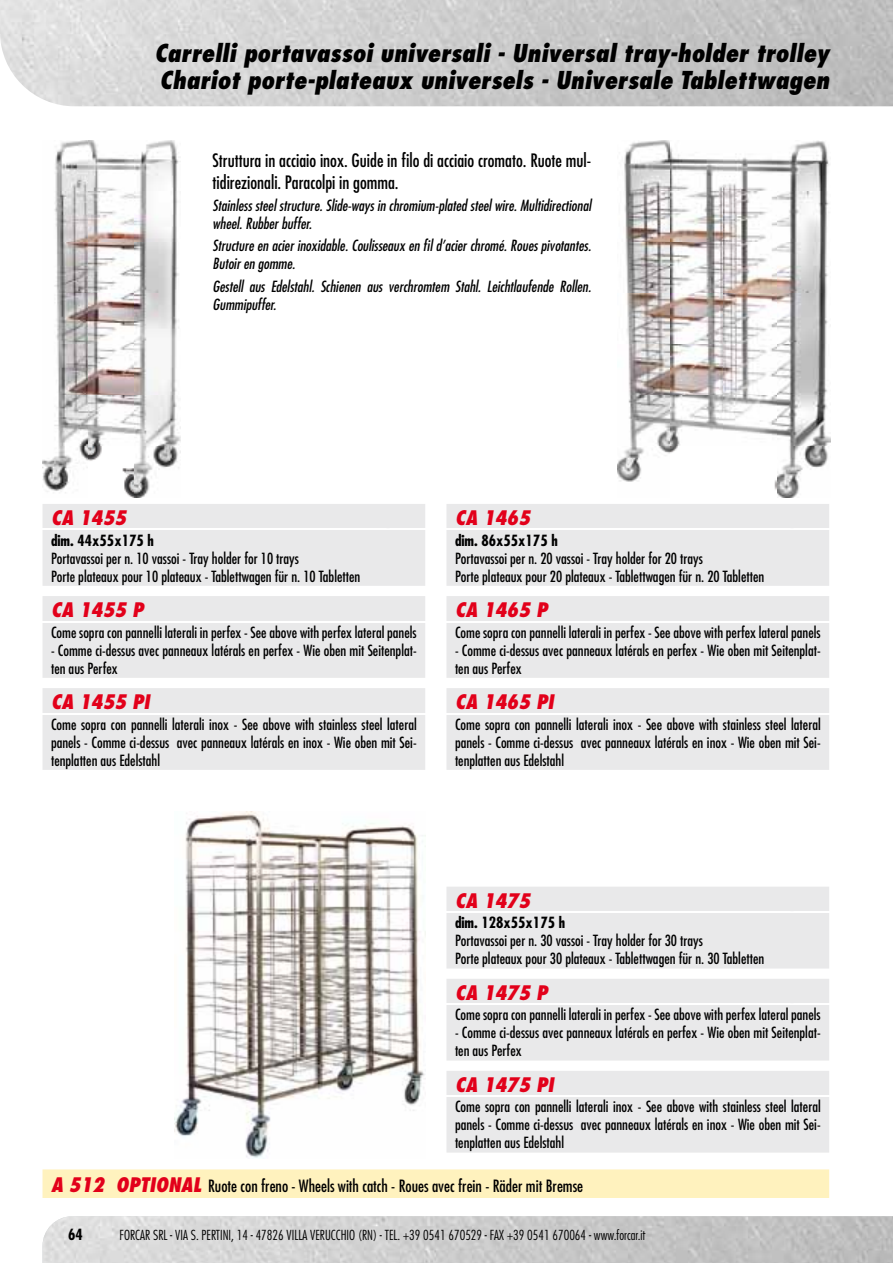
<style>
.page{position:relative;width:893px;height:1263px;background:#fff}
.page>*{position:absolute;margin:0;border:0;box-sizing:border-box;transform-origin:0 0}
.t1{font:italic 800 condensed 24px/27px "Futura";color:#000}
.t2{font:italic 800 condensed 19.5px "Futura";color:#e2001a}
.t3{font:condensed 18px/21.6px "Futura";color:#000}
.t4{font:condensed 16.5px "Futura";color:#000}
.t5{font:condensed 15px/18px "Futura";color:#000}
.t6{font:italic condensed 15px/18px "Futura";color:#000}
.t7{font:700 condensed 15px "Futura";color:#000}
.t8{font:300 condensed 13.5px "Futura";color:#000}
.s1{font-weight:800;font-style:italic;font-size:19.5px;color:#e2001a}
</style>
<div class="page">
<img style="left:43px;top:1216px;width:850px;height:47px">
<img style="left:0;top:0;width:893px;height:106px">
<img style="left:43px;top:140px;width:137px;height:357px">
<img style="left:618px;top:140px;width:212px;height:358px">
<img style="left:175px;top:812px;width:250px;height:346px">
<div style="left:43px;top:504px;width:382px;height:82px;background:#e9e9ea"></div>
<hr style="left:43px;top:529px;width:242px;height:1px;background:#fff">
<hr style="left:285px;top:529px;width:140px;height:1px;background:#fff">
<div style="left:43px;top:596px;width:382px;height:82px;background:#e9e9ea"></div>
<hr style="left:43px;top:621px;width:242px;height:1px;background:#fff">
<hr style="left:285px;top:621px;width:140px;height:1px;background:#fff">
<div style="left:43px;top:688px;width:382px;height:82px;background:#e9e9ea"></div>
<hr style="left:43px;top:713px;width:242px;height:1px;background:#fff">
<hr style="left:285px;top:713px;width:140px;height:1px;background:#fff">
<div style="left:446px;top:504px;width:383px;height:82px;background:#e9e9ea"></div>
<hr style="left:446px;top:529px;width:243px;height:1px;background:#fff">
<hr style="left:689px;top:529px;width:140px;height:1px;background:#fff">
<div style="left:446px;top:596px;width:383px;height:82px;background:#e9e9ea"></div>
<hr style="left:446px;top:621px;width:243px;height:1px;background:#fff">
<hr style="left:689px;top:621px;width:140px;height:1px;background:#fff">
<div style="left:446px;top:688px;width:383px;height:82px;background:#e9e9ea"></div>
<hr style="left:446px;top:713px;width:243px;height:1px;background:#fff">
<hr style="left:689px;top:713px;width:140px;height:1px;background:#fff">
<div style="left:446px;top:887px;width:383px;height:81px;background:#e9e9ea"></div>
<hr style="left:446px;top:911px;width:243px;height:2px;background:#fff">
<hr style="left:689px;top:911px;width:140px;height:2px;background:#fff">
<div style="left:446px;top:979px;width:383px;height:81px;background:#e9e9ea"></div>
<hr style="left:446px;top:1003px;width:243px;height:2px;background:#fff">
<hr style="left:689px;top:1003px;width:140px;height:2px;background:#fff">
<div style="left:446px;top:1071px;width:383px;height:81px;background:#e9e9ea"></div>
<hr style="left:446px;top:1095px;width:243px;height:2px;background:#fff">
<hr style="left:689px;top:1095px;width:140px;height:2px;background:#fff">
<div style="left:43px;top:1169px;width:786px;height:29px;background:#fff2be"></div>
<h1 class="t1" style="left:154px;top:39px;width:676px">Carrelli portavassoi universali - Universal tray-holder trolley<br>Chariot porte-plateaux universels - Universale Tablettwagen</h1>
<p class="t3" style="left:213px;top:150px;width:380px">Struttura in acciaio inox. Guide in filo di acciaio cromato. Ruote mul&shy;tidirezionali. Paracolpi in gomma.</p>
<p class="t6" style="left:213px;top:196px;width:380px">Stainless steel structure. Slide-ways in chromium-plated steel wire. Multidirectional wheel. Rubber buffer.</p>
<p class="t6" style="left:213px;top:237px;width:380px">Structure en acier inoxidable. Coulisseaux en fil d’acier chromé. Roues pivotantes.<br>Butoir en gomme.</p>
<p class="t6" style="left:213px;top:277px;width:380px">Gestell aus Edelstahl. Schienen aus verchromtem Stahl. Leichtlaufende Rollen.<br>Gummipuffer.</p>
<h2 class="t2" style="left:51px;top:506px;width:77px">CA 1455</h2>
<p class="t7" style="left:51px;top:531px;width:104px">dim. 44x55x175 h</p>
<p class="t5" style="left:51px;top:549px;width:311px">Portavassoi per n. 10 vassoi - Tray holder for 10 trays<br>Porte plateaux pour 10 plateaux - Tablettwagen für n. 10 Tabletten</p>
<h2 class="t2" style="left:51px;top:598px;width:94px">CA 1455 P</h2>
<p class="t5" style="left:51px;top:623px;width:367px">Come sopra con pannelli laterali in perfex - See above with perfex lateral panels</p>
<p class="t5" style="left:51px;top:641px;width:367px">- Comme ci-dessus avec panneaux latérals en perfex - Wie oben mit Seitenplat&shy;ten aus Perfex</p>
<h2 class="t2" style="left:51px;top:690px;width:100px">CA 1455 PI</h2>
<p class="t5" style="left:51px;top:715px;width:367px;text-align:justify">Come sopra con pannelli laterali inox - See above with stainless steel lateral panels - Comme ci-dessus avec panneaux latérals en inox - Wie oben mit Sei&shy;tenplatten aus Edelstahl</p>
<h2 class="t2" style="left:455px;top:506px;width:77px">CA 1465</h2>
<p class="t7" style="left:455px;top:531px;width:104px">dim. 86x55x175 h</p>
<p class="t5" style="left:455px;top:549px;width:311px">Portavassoi per n. 20 vassoi - Tray holder for 20 trays<br>Porte plateaux pour 20 plateaux - Tablettwagen für n. 20 Tabletten</p>
<h2 class="t2" style="left:455px;top:598px;width:94px">CA 1465 P</h2>
<p class="t5" style="left:455px;top:623px;width:367px">Come sopra con pannelli laterali in perfex - See above with perfex lateral panels</p>
<p class="t5" style="left:455px;top:641px;width:367px">- Comme ci-dessus avec panneaux latérals en perfex - Wie oben mit Seitenplat&shy;ten aus Perfex</p>
<h2 class="t2" style="left:455px;top:690px;width:100px">CA 1465 PI</h2>
<p class="t5" style="left:455px;top:715px;width:367px;text-align:justify">Come sopra con pannelli laterali inox - See above with stainless steel lateral panels - Comme ci-dessus avec panneaux latérals en inox - Wie oben mit Sei&shy;tenplatten aus Edelstahl</p>
<h2 class="t2" style="left:455px;top:888px;width:77px">CA 1475</h2>
<p class="t7" style="left:455px;top:913px;width:112px">dim. 128x55x175 h</p>
<p class="t5" style="left:455px;top:932px;width:311px">Portavassoi per n. 30 vassoi - Tray holder for 30 trays<br>Porte plateaux pour 30 plateaux - Tablettwagen für n. 30 Tabletten</p>
<h2 class="t2" style="left:455px;top:980px;width:94px">CA 1475 P</h2>
<p class="t5" style="left:455px;top:1006px;width:367px">Come sopra con pannelli laterali in perfex - See above with perfex lateral panels</p>
<p class="t5" style="left:455px;top:1024px;width:367px">- Comme ci-dessus avec panneaux latérals en perfex - Wie oben mit Seitenplat&shy;ten aus Perfex</p>
<h2 class="t2" style="left:455px;top:1072px;width:100px">CA 1475 PI</h2>
<p class="t5" style="left:455px;top:1098px;width:367px;text-align:justify">Come sopra con pannelli laterali inox - See above with stainless steel lateral panels - Comme ci-dessus avec panneaux latérals en inox - Wie oben mit Sei&shy;tenplatten aus Edelstahl</p>
<p class="t4" style="left:51px;top:1176px;width:534px"><span class="s1">A 512 OPTIONAL</span> Ruote con freno - Wheels with catch - Roues avec frein - Räder mit Bremse</p>
<p class="t7" style="left:68px;top:1225px;width:16px">64</p>
<p class="t8" style="left:119px;top:1227px;width:527px">FORCAR SRL - VIA S. PERTINI, 14 - 47826 VILLA VERUCCHIO (RN) - TEL. +39 0541 670529 - FAX +39 0541 670064 - www.forcar.it</p>
</div>
